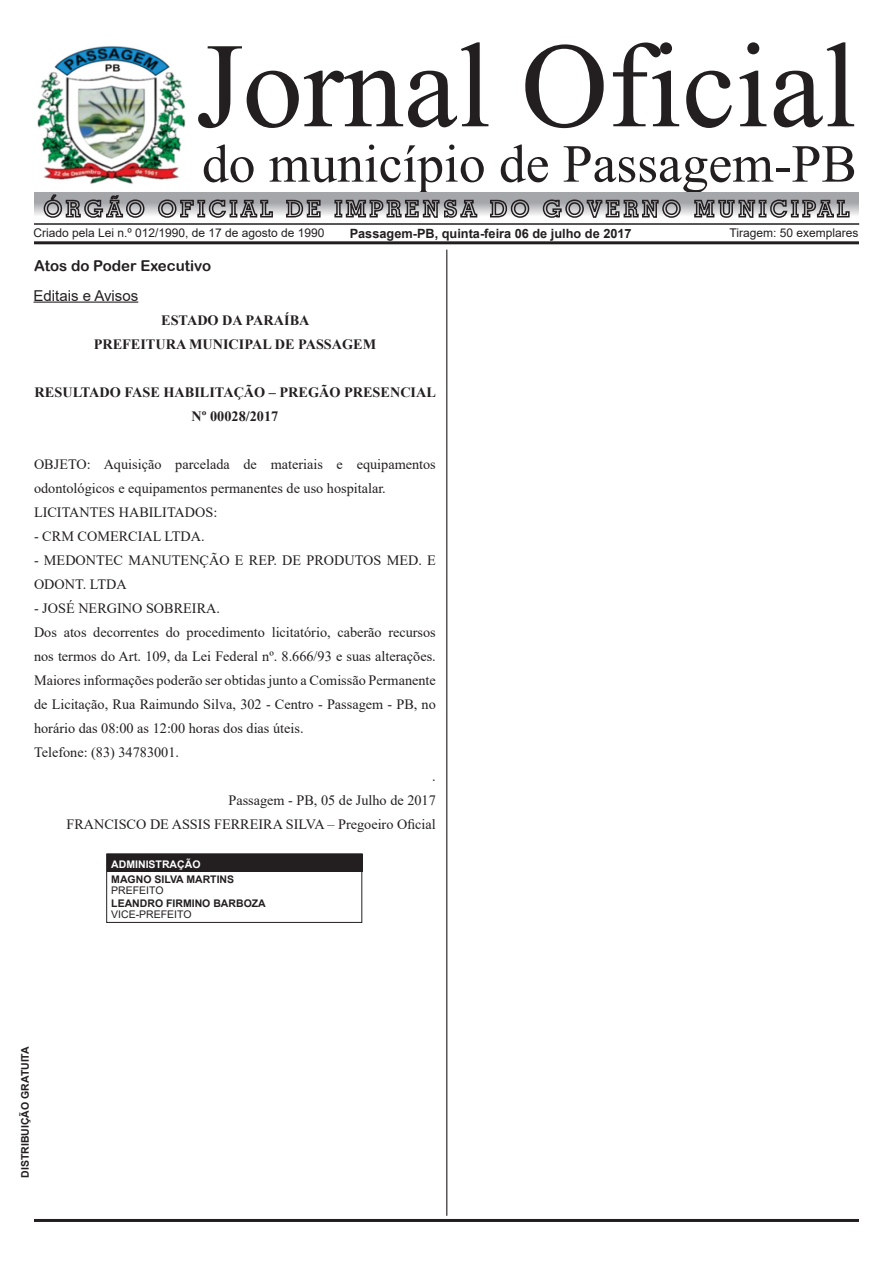
<style>
.page{position:relative;width:893px;height:1263px;background:#fff}
.page>*{position:absolute;margin:0;border:0;box-sizing:border-box;transform-origin:0 0}
.t1{font:156.15px "Kokila";color:#231f20}
.t2{font:69.15px "Kokila";color:#231f20}
.t3{font:15px "Arial Rounded MT Bold";color:#231f20}
.t4{font:15px "Arial";color:#231f20}
.t5{font:14.25px/24px "Times New Roman";color:#231f20}
.t6{font:700 14.25px/24px "Times New Roman";color:#231f20;text-align:center}
.t7{font:700 12.75px "Arial";color:#231f20}
.t8{font:12px "Arial";color:#231f20}
.t9{font:700 10.5px "Arial";color:#231f20}
.t10{font:10.5px "Arial";color:#231f20}
.t11{font:700 10.5px "Arial";color:#fff}
</style>
<div class="page">
<img style="left:37px;top:46px;width:149px;height:138px">
<hr style="left:34px;top:1219px;width:825px;height:3px;background:#231f20">
<hr style="left:446px;top:250px;width:1px;height:966px;background:#231f20">
<hr style="left:34px;top:241px;width:825px;height:3px;background:#231f20">
<svg style="left:34px;top:193px;width:825px;height:22px;background:#aeafb3"></svg>
<svg style="left:43px;top:194px;width:103px;height:24px;background:#8f8f91"></svg>
<svg style="left:157px;top:198px;width:117px;height:20px;background:#908f91"></svg>
<svg style="left:285px;top:199px;width:36px;height:19px"></svg>
<svg style="left:334px;top:195px;width:144px;height:23px;background:#8a898b"></svg>
<svg style="left:489px;top:198px;width:41px;height:20px"></svg>
<svg style="left:542px;top:198px;width:140px;height:20px;background:#8e8d8f"></svg>
<svg style="left:693px;top:195px;width:157px;height:23px;background:#8e8d90"></svg>
<hr style="left:34px;top:223px;width:825px;height:2px;background:#231f20">
<hr style="left:34px;top:302px;width:104px;height:1px;background:#231f20">
<div style="left:107px;top:854px;width:255px;height:17px;background:#231f20"></div>
<div style="left:107px;top:854px;width:256px;height:18px;border:1px solid #231f20"></div>
<div style="left:106px;top:854px;width:256px;height:69px;border:1px solid #231f20"></div>
<p class="t1" style="left:196px;top:-7px;width:662px">Jornal Oficial</p>
<p class="t2" style="left:202px;top:123px;width:656px">do município de Passagem-PB</p>
<p class="t8" style="left:33px;top:224px;width:293px">Criado pela Lei n.º 012/1990, de 17 de agosto de 1990</p>
<p class="t7" style="left:350px;top:224px;width:284px">Passagem-PB, quinta-feira 06 de julho de 2017</p>
<p class="t8" style="left:730px;top:225px;width:130px">Tiragem: 50 exemplares</p>
<p class="t3" style="left:34px;top:257px;width:179px">Atos do Poder Executivo</p>
<p class="t4" style="left:34px;top:285px;width:106px">Editais e Avisos</p>
<p class="t6" style="left:161px;top:308px;width:150px">ESTADO DA PARAÍBA</p>
<p class="t6" style="left:94px;top:332px;width:284px">PREFEITURA MUNICIPAL DE PASSAGEM</p>
<p class="t6" style="left:35px;top:380px;width:403px">RESULTADO FASE HABILITAÇÃO – PREGÃO PRESENCIAL<br>Nº 00028/2017</p>
<p class="t5" style="left:34px;top:452px;width:403px">OBJETO: Aquisição parcelada de materiais e equipamentos odontológicos e equipamentos permanentes de uso hospitalar.</p>
<p class="t5" style="left:34px;top:500px;width:185px">LICITANTES HABILITADOS:</p>
<p class="t5" style="left:34px;top:524px;width:172px">- CRM COMERCIAL LTDA.</p>
<p class="t5" style="left:34px;top:548px;width:403px">- MEDONTEC MANUTENÇÃO E REP. DE PRODUTOS MED. E<br>ODONT. LTDA</p>
<p class="t5" style="left:34px;top:596px;width:188px">- JOSÉ NERGINO SOBREIRA.</p>
<p class="t5" style="left:34px;top:620px;width:403px;text-align:justify">Dos atos decorrentes do procedimento licitatório, caberão recursos nos termos do Art. 109, da Lei Federal nº. 8.666/93 e suas alterações.<br>Maiores informações poderão ser obtidas junto a Comissão Permanente de Licitação, Rua Raimundo Silva, 302 - Centro - Passagem - PB, no horário das 08:00 as 12:00 horas dos dias úteis.</p>
<p class="t5" style="left:34px;top:740px;width:147px">Telefone: (83) 34783001.</p>
<p class="t5" style="left:432px;top:764px;width:5px">.</p>
<p class="t5" style="left:228px;top:788px;width:209px">Passagem - PB, 05 de Julho de 2017</p>
<p class="t5" style="left:66px;top:812px;width:371px">FRANCISCO DE ASSIS FERREIRA SILVA – Pregoeiro Oficial</p>
<p class="t9" style="left:18px;top:1178px;width:133px;rotate:-90deg">DISTRIBUIÇÃO GRATUITA</p>
<p class="t11" style="left:111px;top:857px;width:91px">ADMINISTRAÇÃO</p>
<p class="t9" style="left:111px;top:872px;width:124px">MAGNO SILVA MARTINS</p>
<p class="t10" style="left:111px;top:883px;width:54px">PREFEITO</p>
<p class="t9" style="left:111px;top:896px;width:156px">LEANDRO FIRMINO BARBOZA</p>
<p class="t10" style="left:111px;top:907px;width:82px">VICE-PREFEITO</p>
</div>
